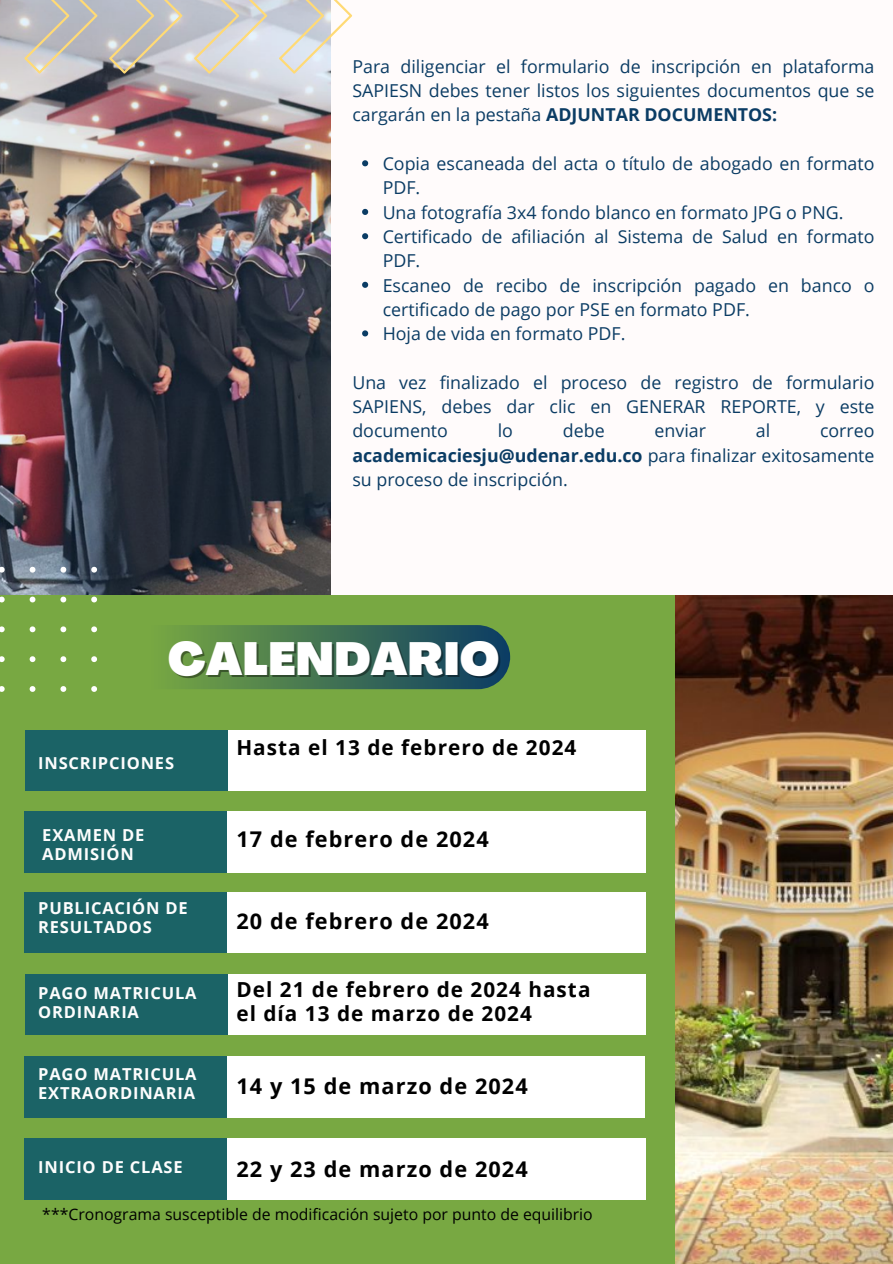
<style>
.page{position:relative;width:893px;height:1264px;background:#fff}
.page>*{position:absolute;margin:0;border:0;box-sizing:border-box;transform-origin:0 0}
.t1{font:900 45.6px "Agrandir";color:#fff}
.t2{font:700 21.6px "Open Sans";letter-spacing:.05em;color:#000}
.t3{font:700 20.7px/23.9px "Open Sans";letter-spacing:.05em;color:#000}
.t4{font:17.85px/24.3px "Open Sans";color:#0b3c64;text-align:justify}
.t5{font:700 16.5px/19.2px "Open Sans";letter-spacing:.05em;color:#fdfdfd}
.t6{font:15.75px "Open Sans";color:#000}
.s1{font-weight:700}
</style>
<div class="page">
<div style="left:0;top:0;width:892px;height:1263px;background:#fffbfb"></div>
<img style="left:675px;top:595px;width:217px;height:668px">
<img style="left:0;top:0;width:330px;height:557px">
<div style="left:0;top:595px;width:675px;height:668px;background:#78a842"></div>
<svg style="left:362px;top:160px;width:6px;height:6px"></svg>
<svg style="left:362px;top:209px;width:6px;height:6px"></svg>
<svg style="left:362px;top:233px;width:6px;height:6px"></svg>
<svg style="left:362px;top:282px;width:6px;height:6px"></svg>
<svg style="left:362px;top:330px;width:6px;height:6px"></svg>
<svg style="left:279px;top:0;width:73px;height:74px"></svg>
<svg style="left:194px;top:0;width:73px;height:74px;background:#d2d3d3"></svg>
<svg style="left:109px;top:0;width:73px;height:74px;background:#bbbab9"></svg>
<svg style="left:24px;top:0;width:73px;height:74px;background:#c2c0be"></svg>
<div style="left:222px;top:730px;width:423px;height:60px;background:#fff"></div>
<div style="left:25px;top:730px;width:202px;height:60px;background:#1b6366"></div>
<div style="left:222px;top:812px;width:423px;height:60px;background:#fff"></div>
<div style="left:25px;top:812px;width:202px;height:60px;background:#1b6366"></div>
<div style="left:222px;top:892px;width:423px;height:60px;background:#fff"></div>
<div style="left:24px;top:892px;width:203px;height:60px;background:#1b6366"></div>
<div style="left:222px;top:974px;width:423px;height:60px;background:#fff"></div>
<div style="left:25px;top:974px;width:202px;height:60px;background:#1b6366"></div>
<div style="left:221px;top:1056px;width:424px;height:61px;background:#fff"></div>
<div style="left:24px;top:1056px;width:202px;height:61px;background:#1b6366"></div>
<div style="left:222px;top:1138px;width:423px;height:61px;background:#fff"></div>
<div style="left:24px;top:1138px;width:203px;height:61px;background:#1b6366"></div>
<svg style="left:0;top:557px;width:510px;height:135px"></svg>
<p class="t4" style="left:352px;top:54px;width:523px">Para diligenciar el formulario de inscripción en plataforma SAPIESN debes tener listos los siguientes documentos que se cargarán en la pestaña <span class="s1">ADJUNTAR DOCUMENTOS:</span></p>
<p class="t4" style="left:382px;top:151px;width:493px;text-align:left">Copia escaneada del acta o título de abogado en formato PDF.<br>Una fotografía 3x4 fondo blanco en formato JPG o PNG.<br>Certificado de afiliación al Sistema de Salud en formato PDF.<br>Escaneo de recibo de inscripción pagado en banco o certificado de pago por PSE en formato PDF.<br>Hoja de vida en formato PDF.</p>
<p class="t4" style="left:352px;top:369px;width:523px">Una vez finalizado el proceso de registro de formulario SAPIENS, debes dar clic en GENERAR REPORTE, y este documento</p>
<p class="t4" style="left:497px;top:418px;width:17px">lo</p>
<p class="t4" style="left:563px;top:418px;width:43px">debe</p>
<p class="t4" style="left:654px;top:418px;width:53px">enviar</p>
<p class="t4" style="left:755px;top:418px;width:16px">al</p>
<p class="t4" style="left:352px;top:418px;width:523px;text-indent:467px">correo <span class="s1">academicaciesju@udenar.edu.co</span> para finalizar exitosamente su proceso de inscripción.</p>
<h1 class="t1" style="left:168px;top:641px;width:333px">CALENDARIO</h1>
<p class="t5" style="left:38px;top:753px;width:137px">INSCRIPCIONES</p>
<p class="t3" style="left:236px;top:734px;width:341px">Hasta el 13 de febrero de 2024</p>
<p class="t5" style="left:42px;top:824px;width:104px">EXAMEN DE<br>ADMISIÓN</p>
<p class="t2" style="left:236px;top:823px;width:254px">17 de febrero de 2024</p>
<p class="t5" style="left:38px;top:897px;width:151px">PUBLICACIÓN DE<br>RESULTADOS</p>
<p class="t5" style="left:38px;top:982px;width:160px">PAGO MATRICULA<br>ORDINARIA</p>
<p class="t5" style="left:38px;top:1063px;width:160px">PAGO MATRICULA<br>EXTRAORDINARIA</p>
<p class="t5" style="left:38px;top:1156px;width:146px">INICIO DE CLASE</p>
<p class="t2" style="left:236px;top:906px;width:254px">20 de febrero de 2024</p>
<p class="t3" style="left:236px;top:977px;width:355px">Del 21 de febrero de 2024 hasta el día 13 de marzo de 2024</p>
<p class="t2" style="left:236px;top:1070px;width:293px">14 y 15 de marzo de 2024</p>
<p class="t2" style="left:236px;top:1154px;width:293px">22 y 23 de marzo de 2024</p>
<p class="t6" style="left:42px;top:1202px;width:552px">***Cronograma susceptible de modificación sujeto por punto de equilibrio</p>
</div>
